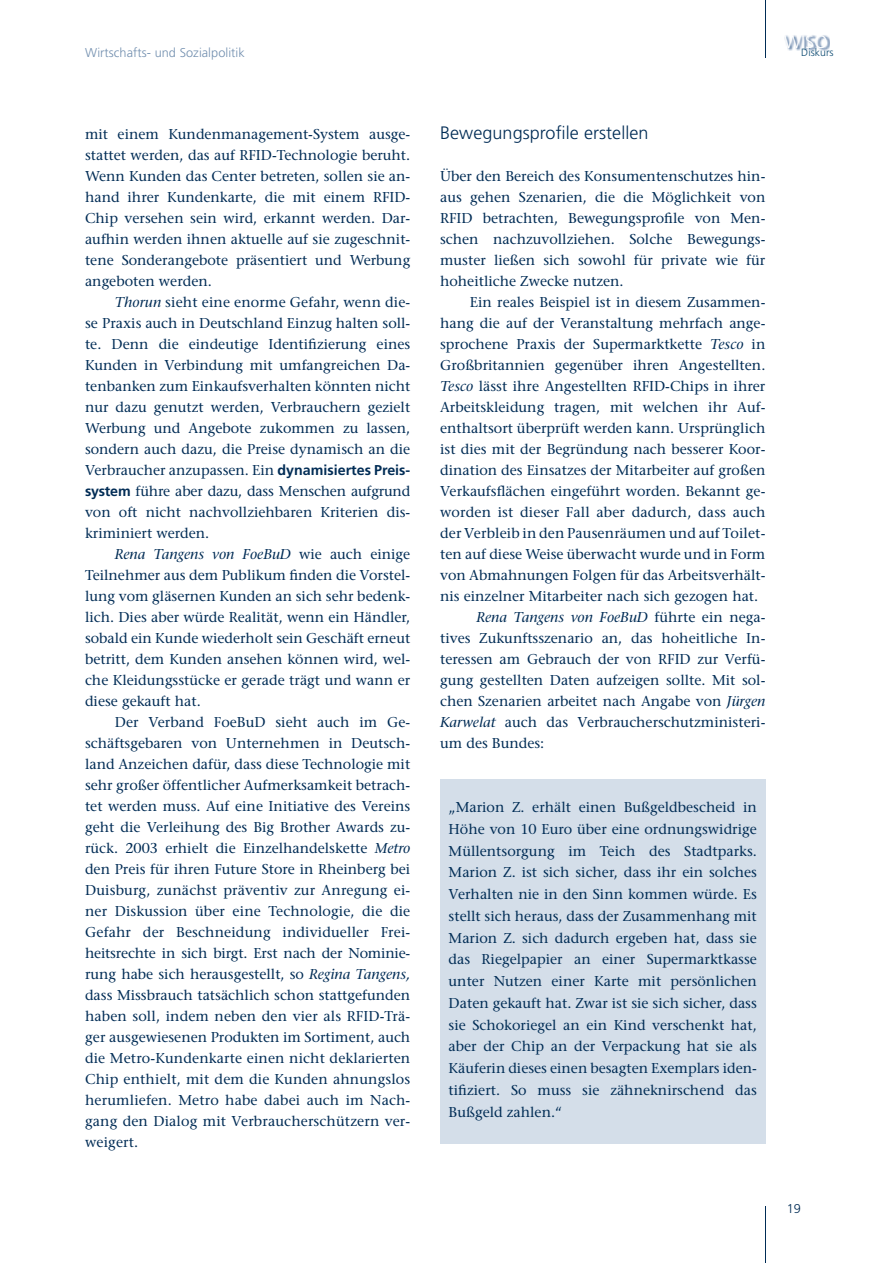
<style>
.page{position:relative;width:893px;height:1263px;background:#fff}
.page>*{position:absolute;margin:0;border:0;box-sizing:border-box;transform-origin:0 0}
.t1{font:300 18px "Frutiger";letter-spacing:.005em;color:#002c55}
.t2{font:300 18px "Frutiger";color:#fff}
.t3{font:14.25px/21px "Stone Serif";color:#002c55;text-align:justify}
.t4{font:italic 14.25px "Stone Serif";color:#002c55}
.t5{font:300 12.75px "Frutiger";letter-spacing:.005em;color:#728faf}
.t6{font:300 12.75px "Frutiger";color:#002c55}
.t7{font:300 10.5px "Frutiger";letter-spacing:.005em;color:#094870}
.s1{font-style:italic}
.s2{font-family:"Frutiger";font-weight:700}
.s3{font-style:normal}
</style>
<div class="page">
<hr style="left:765px;top:1206px;width:1px;height:57px;background:#002c55">
<img style="left:784px;top:35px;width:45px;height:16px">
<hr style="left:765px;top:0;width:1px;height:57px;background:#002c55">
<div style="left:440px;top:780px;width:325px;height:364px;background:#d4dee9"></div>
<p class="t2" style="left:784px;top:35px;width:45px">WISO</p>
<p class="t5" style="left:85px;top:47px;width:161px">Wirtschafts- und Sozialpolitik</p>
<p class="t7" style="left:801px;top:48px;width:34px">Diskurs</p>
<p class="t3" style="left:85px;top:125px;width:327px">mit einem Kundenmanagement-System ausge&shy;stattet werden, das auf RFID-Technologie beruht.<br>Wenn Kunden das Center betreten, sollen sie an&shy;hand ihrer Kundenkarte, die mit einem RFID-Chip versehen sein wird, erkannt werden. Dar&shy;aufhin werden ihnen aktuelle auf sie zugeschnit&shy;tene Sonderangebote präsentiert und Werbung angeboten werden.</p>
<p class="t3" style="left:85px;top:293px;width:327px;text-indent:30px"><span class="s1">Thorun</span> sieht eine enorme Gefahr, wenn die&shy;se Praxis auch in Deutschland Einzug halten soll&shy;te. Denn die eindeutige Identifizierung eines Kunden in Verbindung mit umfangreichen Da&shy;tenbanken zum Einkaufsverhalten könnten nicht nur dazu genutzt werden, Verbrauchern gezielt Werbung und Angebote zukommen zu lassen, sondern auch dazu, die Preise dynamisch an die Verbraucher anzupassen. Ein <span class="s2">dynamisiertes Preis&shy;system</span> führe aber dazu, dass Menschen auf grund von oft nicht nachvollziehbaren Kriterien dis&shy;kriminiert werden.</p>
<p class="t3" style="left:85px;top:545px;width:327px;text-indent:30px"><span class="s1">Rena Tangens von FoeBuD</span> wie auch einige Teilnehmer aus dem Publikum finden die Vorstel&shy;lung vom gläsernen Kunden an sich sehr bedenk&shy;lich. Dies aber würde Realität, wenn ein Händler, sobald ein Kunde wiederholt sein Geschäft erneut betritt, dem Kunden ansehen können wird, wel&shy;che Kleidungsstücke er gerade trägt und wann er diese gekauft hat.</p>
<p class="t3" style="left:85px;top:713px;width:327px;text-indent:30px">Der Verband FoeBuD sieht auch im Ge&shy;schäftsgebaren von Unternehmen in Deutsch&shy;land Anzeichen dafür, dass diese Technologie mit sehr großer öffentlicher Aufmerksamkeit betrach&shy;tet werden muss. Auf eine Initiative des Vereins geht die Verleihung des Big Brother Awards zu&shy;rück. 2003 erhielt die Einzelhandelskette <span class="s1">Metro </span>den Preis für ihren Future Store in Rheinberg bei Duisburg, zunächst präventiv zur Anregung ei&shy;ner Diskussion über eine Technologie, die die Gefahr der Beschneidung individueller Frei&shy;heitsrechte in sich birgt. Erst nach der No mi nie&shy;rung habe sich herausgestellt, so <span class="s1">Regina Tangens, </span>dass Missbrauch tatsächlich schon stattgefunden haben soll, indem neben den vier als RFID-Trä&shy;ger ausgewiesenen Produkten im Sortiment, auch die Metro-Kundenkarte einen nicht deklarierten Chip enthielt, mit dem die Kunden ahnungslos herumliefen. Metro habe dabei auch im Nach&shy;gang den Dialog mit Verbraucherschützern ver&shy;weigert.</p>
<p class="t1" style="left:440px;top:125px;width:210px">Bewegungsprofile erstellen</p>
<p class="t3" style="left:440px;top:167px;width:327px">Über den Bereich des Konsumentenschutzes hin&shy;aus gehen Szenarien, die die Möglichkeit von RFID betrachten, Bewegungsprofile von Men&shy;schen nachzuvollziehen. Solche Bewegungs&shy;muster ließen sich sowohl für private wie für hoheitliche Zwecke nutzen.</p>
<p class="t3" style="left:470px;top:293px;width:297px">Ein reales Beispiel ist in diesem Zusammen-</p>
<p class="t3" style="left:440px;top:314px;width:327px">hang die auf der Veranstaltung mehrfach ange-</p>
<p class="t3" style="left:440px;top:335px;width:327px">sprochene Praxis der Supermarktkette <span class="s1">Tesco</span> in</p>
<p class="t3" style="left:440px;top:356px;width:327px">Großbritannien gegenüber ihren Angestellten.</p>
<p class="t3" style="left:440px;top:377px;width:327px"><span class="s1">Tesco</span> lässt ihre Angestellten RFID-Chips in ihrer</p>
<p class="t3" style="left:440px;top:398px;width:327px">Arbeitskleidung tragen, mit welchen ihr Auf-</p>
<p class="t3" style="left:440px;top:419px;width:327px">enthaltsort überprüft werden kann. Ursprünglich</p>
<p class="t3" style="left:440px;top:440px;width:327px">ist dies mit der Begründung nach besserer Koor-</p>
<p class="t3" style="left:440px;top:461px;width:327px">dination des Einsatzes der Mitarbeiter auf großen</p>
<p class="t3" style="left:440px;top:482px;width:327px">Verkaufsflächen eingeführt worden. Bekannt ge-</p>
<p class="t3" style="left:440px;top:503px;width:327px">worden ist dieser Fall aber dadurch, dass auch</p>
<p class="t3" style="left:440px;top:524px;width:327px">der Verbleib in den Pausenräumen und auf Toilet-</p>
<p class="t3" style="left:440px;top:545px;width:327px">ten auf diese Weise überwacht wurde und in Form</p>
<p class="t3" style="left:440px;top:566px;width:327px">von Abmahnungen Folgen für das Arbeitsverhält-</p>
<p class="t3" style="left:440px;top:587px;width:320px">nis einzelner Mitarbeiter nach sich gezogen hat.</p>
<p class="t4" style="left:476px;top:611px;width:290px">Rena Tangens von FoeBuD <span class="s3">führte ein nega-</span></p>
<p class="t3" style="left:440px;top:629px;width:327px">tives Zukunftsszenario an, das hoheitliche In-</p>
<p class="t3" style="left:440px;top:650px;width:327px">teressen am Gebrauch der von RFID zur Verfü-</p>
<p class="t3" style="left:440px;top:671px;width:327px">gung gestellten Daten aufzeigen sollte. Mit sol-</p>
<p class="t3" style="left:440px;top:692px;width:327px">chen Szenarien arbeitet nach Angabe von <span class="s1">Jürgen</span></p>
<p class="t3" style="left:440px;top:713px;width:327px"><span class="s1">Karwelat</span> auch das Verbraucherschutzministeri-</p>
<p class="t3" style="left:440px;top:734px;width:106px">um des Bundes:</p>
<p class="t3" style="left:449px;top:798px;width:310px;line-height:21.8px">„Marion Z. erhält einen Bußgeldbescheid in Höhe von 10 Euro über eine ordnungswidrige Müllentsorgung im Teich des Stadtparks.<br>Marion Z. ist sich sicher, dass ihr ein solches Verhalten nie in den Sinn kommen würde. Es stellt sich heraus, dass der Zusammenhang mit Marion Z. sich dadurch ergeben hat, dass sie das Riegelpapier an einer Supermarktkasse unter Nutzen einer Karte mit persönlichen Daten gekauft hat. Zwar ist sie sich sicher, dass sie Schokoriegel an ein Kind verschenkt hat, aber der Chip an der Verpackung hat sie als Käuferin dieses einen besagten Exemplars iden&shy;tifiziert. So muss sie zähneknirschend das Bußgeld zahlen.“</p>
<p class="t6" style="left:787px;top:1204px;width:16px">19</p>
</div>
